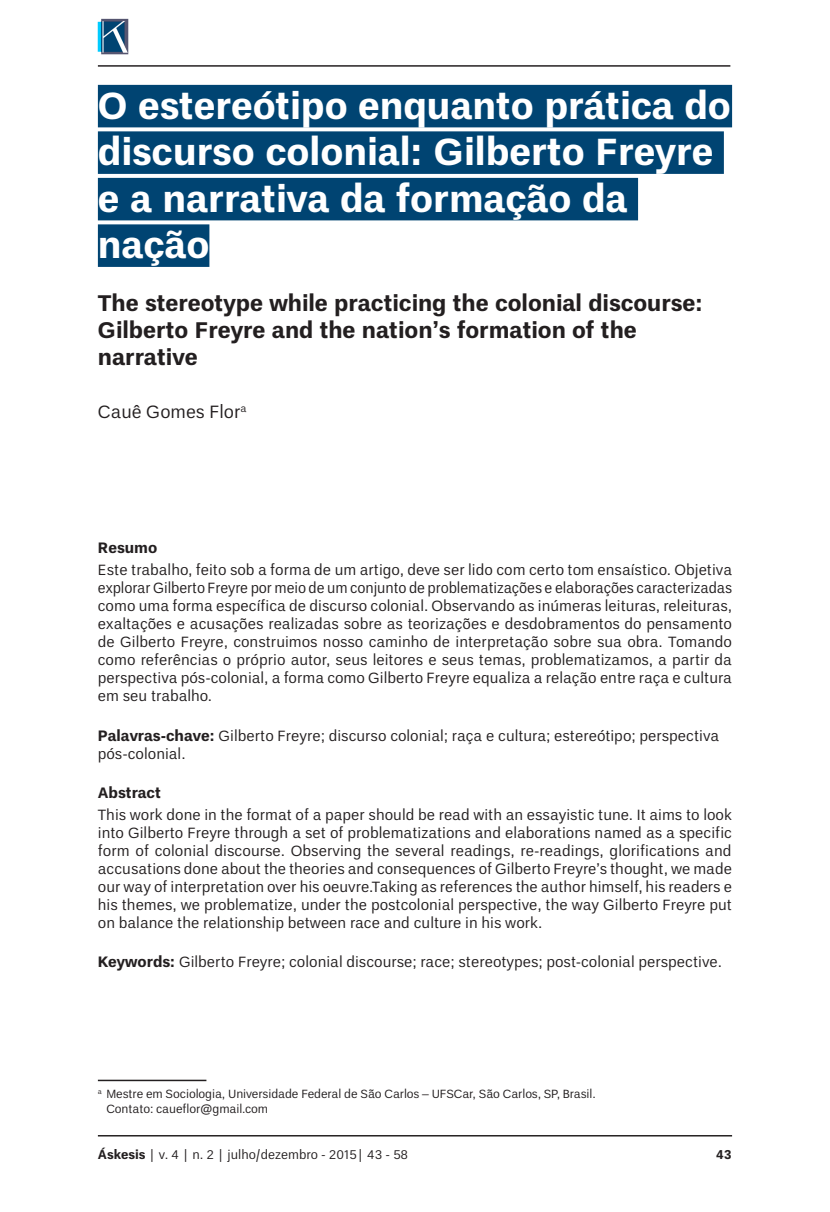
<style>
.page{position:relative;width:830px;height:1212px;background:#fff}
.page>*{position:absolute;margin:0;border:0;box-sizing:border-box;transform-origin:0 0}
.ArticleTitle{font:700 37.5px/46.5px "Un B Pro";color:#fff}
.ArticleTitle-Trans1{font:700 22.5px/27px "Un B Pro";color:#231f20}
.Authors{font:18px "Un B Pro";color:#231f20}
.Abstract{font:15px/18px "Un B Pro";color:#231f20;text-align:justify}
.Abstract-Trans1{font:15px/18px "Un B Pro";color:#231f20;text-align:justify}
.Keywords{font:15px/18px "Un B Pro";color:#231f20}
.Keywords-Trans1{font:15px "Un B Pro";color:#231f20}
.AbstractTitle-Trans1{font:700 15px "Un B Pro";color:#231f20}
.AbstractTitle{font:700 15px "Un B Pro";color:#231f20}
.pubNameFooter{font:12.75px "Un B Pro";color:#231f20}
.pubNameFooter-2{font:700 12.75px "Un B Pro";color:#231f20}
.Affiliations{font:12px/14.4px "Un B Pro";letter-spacing:-.01em;color:#231f20}
.s1{font-weight:700}
</style>
<div class="page">
<hr style="left:98px;top:1135px;width:633px;height:1px;background:#231f20">
<hr style="left:98px;top:65px;width:632px;height:2px;background:#231f20">
<img style="left:98px;top:19px;width:30px;height:35px">
<div style="left:98px;top:85px;width:633px;height:42px;background:#004472"></div>
<div style="left:98px;top:131px;width:625px;height:43px;background:#004472"></div>
<div style="left:98px;top:178px;width:539px;height:42px;background:#004472"></div>
<div style="left:98px;top:224px;width:111px;height:43px;background:#004472"></div>
<hr style="left:98px;top:1080px;width:108px;height:1px;background:#231f20">
<p class="ArticleTitle" style="left:98px;top:83px;width:634px">O estereótipo enquanto prática do discurso colonial: Gilberto Freyre e a narrativa da formação da nação</p>
<p class="ArticleTitle-Trans1" style="left:98px;top:290px;width:606px">The stereotype while practicing the colonial discourse:<br>Gilberto Freyre and the nation’s formation of the narrative</p>
<p class="Authors" style="left:98px;top:401px;width:150px">Cauê Gomes Flor<sup>a</sup></p>
<p class="AbstractTitle" style="left:98px;top:539px;width:61px">Resumo</p>
<p class="Abstract" style="left:98px;top:561px;width:635px">Este trabalho, feito sob a forma de um artigo, deve ser lido com certo tom ensaístico. Objetiva explorar Gilberto Freyre por meio de um conjunto de problematizações e elaborações caracterizadas como uma forma específica de discurso colonial. Observando as inúmeras leituras, releituras, exaltações e acusações realizadas sobre as teorizações e desdobramentos do pensamento de Gilberto Freyre, construimos nosso caminho de interpretação sobre sua obra. Tomando como referências o próprio autor, seus leitores e seus temas, problematizamos, a partir da perspectiva pós-colonial, a forma como Gilberto Freyre equaliza a relação entre raça e cultura em seu trabalho.</p>
<p class="Keywords" style="left:98px;top:726px;width:622px"><span class="s1">Palavras-chave:</span> Gilberto Freyre; discurso colonial; raça e cultura; estereótipo; perspectiva pós-colonial.</p>
<p class="AbstractTitle-Trans1" style="left:98px;top:784px;width:65px">Abstract</p>
<p class="Abstract-Trans1" style="left:98px;top:806px;width:635px">This work done in the format of a paper should be read with an essayistic tune. It aims to look into Gilberto Freyre through a set of problematizations and elaborations named as a specific form of colonial discourse. Observing the several readings, re-readings, glorifications and accusations done about the theories and consequences of Gilberto Freyre’s thought, we made our way of interpretation over his oeuvre.Taking as references the author himself, his readers e his themes, we problematize, under the postcolonial perspective, the way Gilberto Freyre put on balance the relationship between race and culture in his work.</p>
<p class="Keywords-Trans1" style="left:98px;top:953px;width:625px"><span class="s1">Keywords:</span> Gilberto Freyre; colonial discourse; race; stereotypes; post-colonial perspective.</p>
<p class="Affiliations" style="left:106px;top:1087px;width:490px;text-indent:-9px"><sup>a</sup> Mestre em Sociologia, Universidade Federal de São Carlos – UFSCar, São Carlos, SP, Brasil.<br>Contato: caueflor@gmail.com</p>
<p class="pubNameFooter" style="left:98px;top:1147px;width:311px"><span class="s1">Áskesis</span> | v. 4 | n. 2 | julho/dezembro - 2015| 43 - 58</p>
<p class="pubNameFooter-2" style="left:715px;top:1147px;width:17px">43</p>
</div>
